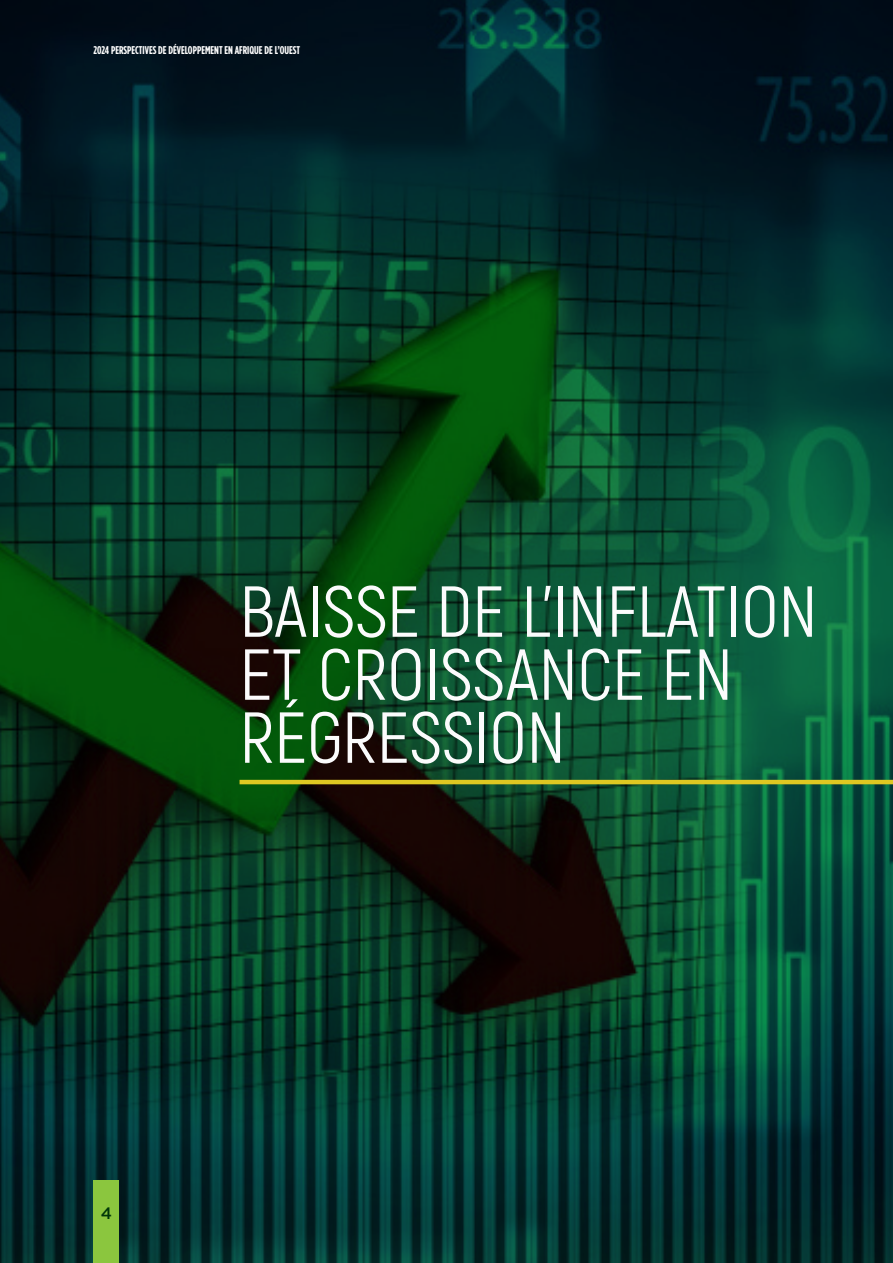
<style>
.page{position:relative;width:893px;height:1263px;background:#fff}
.page>*{position:absolute;margin:0;border:0;box-sizing:border-box;transform-origin:0 0}
.t1{font:72px/63px "Akrobat";color:#fbfbfc}
.t2{font:500 16.5px "Gotham";color:#003709}
.t3{font:700 11.25px "Gotham Condensed";color:#fff}
</style>
<div class="page">
<img style="left:0;top:0;width:893px;height:1263px">
<hr style="left:240px;top:780px;width:653px;height:4px;background:#dec822">
<div style="left:94px;top:1181px;width:25px;height:82px;background:#8bc63e"></div>
<p class="t3" style="left:94px;top:44px;width:208px">2024 PERSPECTIVES DE DÉVELOPPEMENT EN AFRIQUE DE L’OUEST</p>
<h1 class="t1" style="left:240px;top:580px;width:579px">BAISSE DE L’INFLATION<br>ET CROISSANCE EN<br>RÉGRESSION</h1>
<h2 class="t2" style="left:101px;top:1202px;width:13px">4</h2>
</div>
